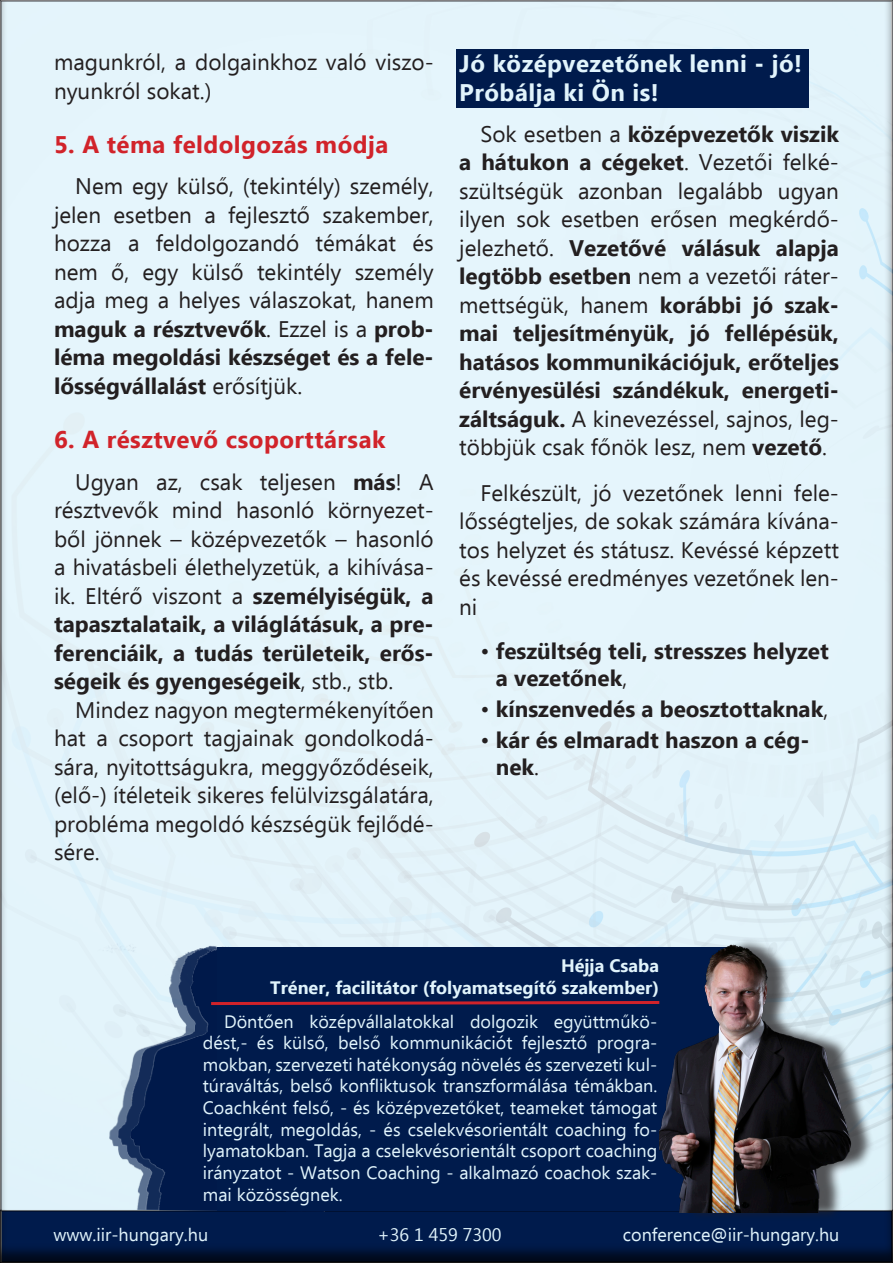
<style>
.page{position:relative;width:893px;height:1263px;background:#fff}
.page>*{position:absolute;margin:0;border:0;box-sizing:border-box;transform-origin:0 0}
.Alcímek{font:700 24px "Ebrima";letter-spacing:.02em;color:#d1232a}
.Alcímek-2{font:700 24px/28.8px "Ebrima";letter-spacing:.02em;color:#e1f4fc}
.Szöveg{font:22.5px/28.5px "Ebrima";color:#231f20;text-align:justify}
.Szöveg-2{font:700 22.5px/28.5px "Ebrima";color:#231f20;text-align:justify}
.bulletpointos{font:700 22.5px/27px "Ebrima";color:#231f20}
.t1{font:18px/21.6px "Ebrima";color:#e1f4fc;text-align:justify}
.t2{font:700 18px/21.6px "Ebrima";color:#e1f4fc;text-align:right}
.s1{font-weight:700}
.s2{font-weight:400}
</style>
<div class="page">
<div style="left:0;top:1207px;width:893px;height:56px;background:#231f20;opacity:.75"></div>
<div style="left:0;top:0;width:893px;height:1209px;background:#e4f4fb"></div>
<div style="left:456px;top:50px;width:353px;height:58px;background:#001b4c"></div>
<div style="left:79px;top:872px;width:294px;height:339px;background:#e3f4fb"></div>
<img style="left:92px;top:873px;width:294px;height:339px">
<div style="left:217px;top:947px;width:522px;height:263px;background:#001b4c"></div>
<div style="left:666px;top:937px;width:208px;height:284px;background:#231f20;opacity:.75"></div>
<img style="left:659px;top:927px;width:208px;height:285px">
<svg style="left:208px;top:999px;width:454px;height:7px"></svg>
<p class="Szöveg" style="left:54px;top:50px;width:381px">magunkról, a dolgainkhoz való viszo&shy;nyunkról sokat.)</p>
<p class="Alcímek" style="left:54px;top:127px;width:336px">5. A téma feldolgozás módja</p>
<p class="Szöveg" style="left:54px;top:174px;width:381px;text-indent:21px">Nem egy külső, (tekintély) személy, jelen esetben a fejlesztő szakember, hozza a feldolgozandó témákat és nem ő, egy külső tekintély személy adja meg a helyes válaszokat, hanem <span class="s1">maguk a résztvevők</span>. Ezzel is a <span class="s1">prob&shy;léma megoldási készséget és a fele&shy;lősségvállalást</span> erősítjük.</p>
<p class="Alcímek" style="left:54px;top:422px;width:333px">6. A résztvevő csoporttársak</p>
<p class="Szöveg" style="left:54px;top:469px;width:381px;text-indent:21px">Ugyan az, csak teljesen <span class="s1">más</span>! A résztvevők mind hasonló környezet&shy;ből jönnek – középvezetők – hasonló a hivatásbeli élethelyzetük, a kihívása&shy;ik. Eltérő viszont a <span class="s1">személyiségük, a tapasztalataik, a világlátásuk, a pre&shy;ferenciáik, a tudás területeik, erős&shy;ségeik és gyengeségeik</span>, stb., stb.</p>
<p class="Szöveg" style="left:54px;top:697px;width:381px;text-indent:21px">Mindez nagyon megtermékenyítően hat a csoport tagjainak gondolkodá&shy;sára, nyitottságukra, meggyőződéseik, (elő-) ítéleteik sikeres felülvizsgálatára, probléma megoldó készségük fejlődé&shy;sére.</p>
<p class="Alcímek-2" style="left:459px;top:50px;width:344px">Jó középvezetőnek lenni - jó!<br>Próbálja ki Ön is!</p>
<p class="Szöveg-2" style="left:459px;top:121px;width:381px;text-indent:21px"><span class="s2">Sok esetben a</span> középvezetők viszik a hátukon a cégeket<span class="s2">. Vezetői felké&shy;szültségük azonban legalább ugyan ilyen sok esetben erősen megkérdő&shy;jelezhető.</span> Vezetővé válásuk alapja legtöbb esetben <span class="s2">nem a vezetői ráter&shy;mettségük, hanem</span> korábbi jó szak&shy;mai teljesítményük, jó fellépésük, hatásos kommunikációjuk, erőteljes érvényesülési szándékuk, energeti&shy;záltságuk. <span class="s2">A kinevezéssel, sajnos, leg&shy;többjük csak főnök lesz, nem</span> vezető<span class="s2">.</span></p>
<p class="Szöveg" style="left:459px;top:480px;width:381px;text-indent:21px">Felkészült, jó vezetőnek lenni fele&shy;lősségteljes, de sokak számára kívána&shy;tos helyzet és státusz. Kevéssé képzett és kevéssé eredményes vezetőnek len&shy;ni</p>
<p class="bulletpointos" style="left:496px;top:639px;width:335px;text-indent:-15px"><span class="s2">•</span> feszültség teli, stresszes helyzet a vezetőnek<span class="s2">,</span></p>
<p class="bulletpointos" style="left:480px;top:697px;width:349px"><span class="s2">•</span> kínszenvedés a beosztottaknak<span class="s2">,</span></p>
<p class="bulletpointos" style="left:496px;top:728px;width:315px;text-indent:-15px"><span class="s2">•</span> kár és elmaradt haszon a cég&shy;nek<span class="s2">.</span></p>
<p class="t2" style="left:270px;top:956px;width:390px">Héjja Csaba<br>Tréner, facilitátor (folyamatsegítő szakember)</p>
<p class="t1" style="left:203px;top:1012px;width:456px;text-indent:21px">Döntően középvállalatokkal dolgozik együttműkö&shy;dést,- és külső, belső kommunikációt fejlesztő progra&shy;mokban, szervezeti hatékonyság növelés és szervezeti kul&shy;túraváltás, belső konfliktusok transzformálása témákban.<br>Coachként felső, - és középvezetőket, teameket támogat integrált, megoldás, - és cselekvésorientált coaching fo&shy;lyamatokban. Tagja a cselekvésorientált csoport coaching irányzatot - Watson Coaching - alkalmazó coachok szak&shy;mai közösségnek.</p>
<p class="t1" style="left:54px;top:1225px;width:156px">www.iir-hungary.hu</p>
<p class="t1" style="left:378px;top:1225px;width:126px">+36 1 459 7300</p>
<p class="t1" style="left:623px;top:1225px;width:218px">conference@iir-hungary.hu</p>
</div>
